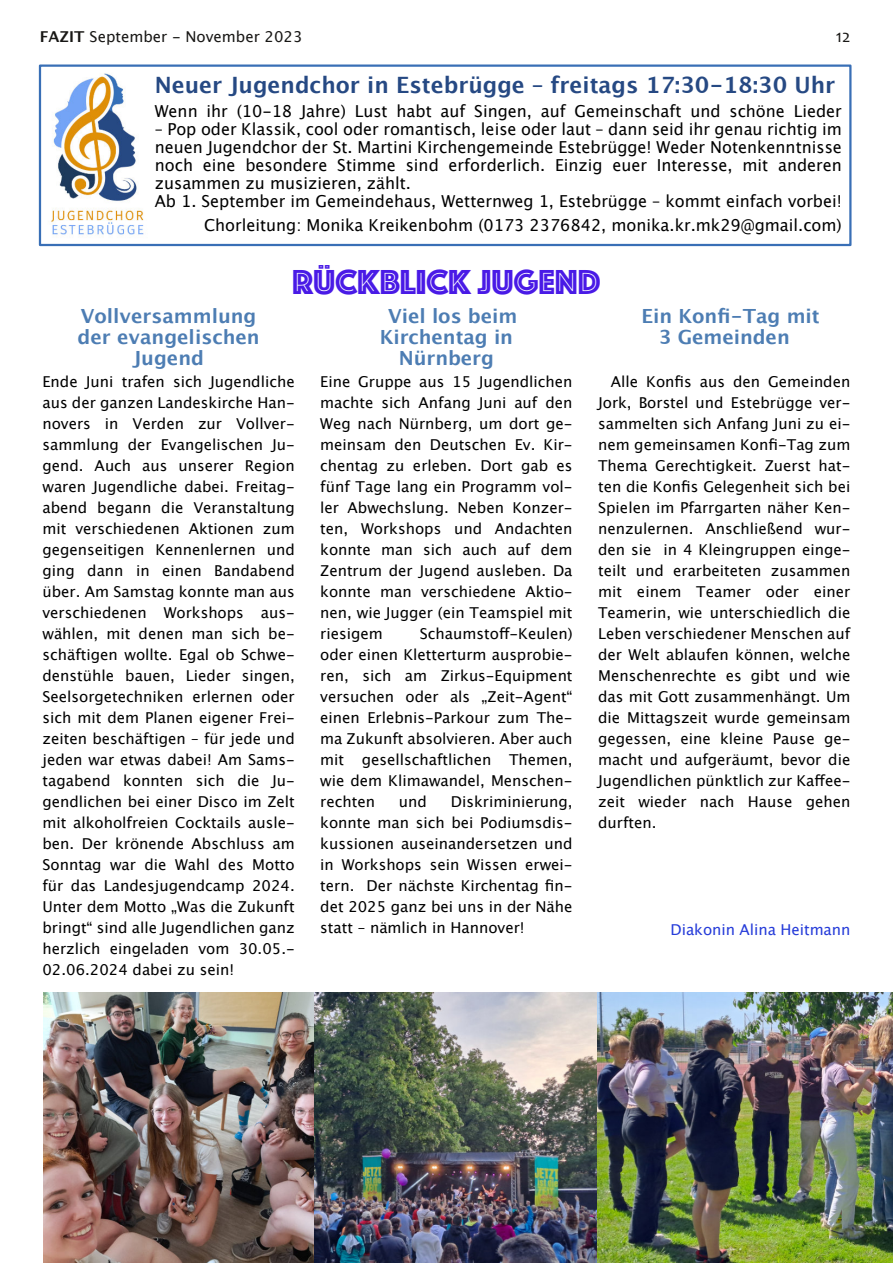
<style>
.page{position:relative;width:893px;height:1263px;background:#fff}
.page>*{position:absolute;margin:0;border:0;box-sizing:border-box;transform-origin:0 0}
.t1{font:36px "Phosphate Inline";letter-spacing:-.005em;color:#491ae6}
.t2{font:700 22.5px "Lucida Grande";color:#264983}
.t3{font:700 19.5px/21px "Lucida Grande";letter-spacing:-.005em;color:#4d7db3;text-align:center}
.t4{font:18px "Candara";color:#181715}
.t5{font:16.5px/18px "Lucida Grande";color:#000}
.t6{font:15px/21px "Lucida Grande";color:#000;text-align:justify}
.t7{font:15px "Lucida Grande";color:#181715}
.t8{font:15px "Lucida Grande";letter-spacing:-.005em;color:#263cd9}
.s1{font-weight:700}
</style>
<div class="page">
<img style="left:38px;top:65px;width:129px;height:182px">
<div style="left:39px;top:64px;width:812px;height:182px;border:2px solid #396fb6"></div>
<img style="left:43px;top:992px;width:271px;height:271px">
<img style="left:314px;top:992px;width:579px;height:271px">
<p class="t7" style="left:40px;top:30px;width:264px"><span class="s1">FAZIT</span> September - November 2023</p>
<p class="t4" style="left:836px;top:29px;width:16px">12</p>
<h2 class="t2" style="left:155px;top:75px;width:682px">Neuer Jugendchor in Estebrügge – freitags 17:30-18:30 Uhr</h2>
<p class="t5" style="left:155px;top:103px;width:689px">Wenn ihr (10-18 Jahre) Lust habt auf Singen, auf Gemeinschaft und schöne Lieder</p>
<p class="t5" style="left:155px;top:121px;width:689px">– Pop oder Klassik, cool oder romantisch, leise oder laut – dann seid ihr genau richtig im neuen Jugendchor der St. Martini Kirchengemeinde Estebrügge! Weder Notenkenntnisse noch eine besondere Stimme sind erforderlich. Einzig euer Interesse, mit anderen zusammen zu musizieren, zählt.<br>Ab 1. September im Gemeindehaus, Wetternweg 1, Estebrügge – kommt einfach vorbei!</p>
<p class="t5" style="left:204px;top:217px;width:639px">Chorleitung: Monika Kreikenbohm (0173 2376842, monika.kr.mk29@gmail.com)</p>
<h1 class="t1" style="left:292px;top:261px;width:310px">RÜCKBLICK JUGEND</h1>
<h3 class="t3" style="left:77px;top:307px;width:184px">Vollversammlung der evangelischen<br>Jugend</h3>
<p class="t6" style="left:42px;top:372px;width:254px">Ende Juni trafen sich Jugendliche aus der ganzen Landeskirche Han&shy;novers in Verden zur Vollver&shy;sammlung der Evangelischen Ju&shy;gend. Auch aus unserer Region waren Jugendliche dabei. Freitag&shy;abend begann die Veranstaltung mit verschiedenen Aktionen zum gegenseitigen Kennenlernen und ging dann in einen Bandabend über. Am Samstag konnte man aus verschiedenen Workshops aus&shy;wählen, mit denen man sich be&shy;schäftigen wollte. Egal ob Schwe&shy;denstühle bauen, Lieder singen, Seelsorgetechniken erlernen oder sich mit dem Planen eigener Frei&shy;zeiten beschäftigen – für jede und jeden war etwas dabei! Am Sams&shy;tagabend konnten sich die Ju&shy;gendlichen bei einer Disco im Zelt mit alkoholfreien Cocktails ausle&shy;ben. Der krönende Abschluss am Sonntag war die Wahl des Motto für das Landesjugendcamp 2024.<br>Unter dem Motto „Was die Zukunft bringt“ sind alle Jugendlichen ganz herzlich eingeladen vom 30.05.- 02.06.2024 dabei zu sein!</p>
<h3 class="t3" style="left:380px;top:307px;width:139px">Viel los beim<br>Kirchentag in<br>Nürnberg</h3>
<p class="t6" style="left:320px;top:372px;width:254px">Eine Gruppe aus 15 Jugendlichen machte sich Anfang Juni auf den Weg nach Nürnberg, um dort ge&shy;meinsam den Deutschen Ev. Kir&shy;chentag zu erleben. Dort gab es fünf Tage lang ein Programm vol&shy;ler Abwechslung. Neben Konzer&shy;ten, Workshops und Andachten konnte man sich auch auf dem Zentrum der Jugend ausleben. Da konnte man verschiedene Aktio&shy;nen, wie Jugger (ein Teamspiel mit riesigem</p>
<p class="t6" style="left:320px;top:624px;width:254px;text-indent:100px">Schaumstoff-Keulen) oder einen Kletterturm ausprobie&shy;ren, sich am Zirkus-Equipment versuchen oder als „Zeit-Agent“ einen Erlebnis-Parkour zum The&shy;ma Zukunft absolvieren. Aber auch mit gesellschaftlichen Themen, wie dem Klimawandel, Menschen&shy;rechten</p>
<p class="t6" style="left:320px;top:792px;width:254px;text-indent:131px">Diskriminierung, konnte man sich bei Podiumsdis&shy;kussionen auseinandersetzen und in Workshops sein Wissen erwei&shy;tern. Der nächste Kirchentag fin&shy;det 2025 ganz bei uns in der Nähe statt – nämlich in Hannover!</p>
<p class="t6" style="left:399px;top:792px;width:30px">und</p>
<h3 class="t3" style="left:659px;top:307px;width:163px;text-align:left;text-indent:-17px">Ein Konfi-Tag mit<br>3 Gemeinden</h3>
<p class="t6" style="left:598px;top:372px;width:254px;text-indent:13px">Alle Konfis aus den Gemeinden Jork, Borstel und Estebrügge ver&shy;sammelten sich Anfang Juni zu ei&shy;nem gemeinsamen Konfi-Tag zum Thema Gerechtigkeit. Zuerst hat&shy;ten die Konfis Gelegenheit sich bei Spielen im Pfarrgarten näher Ken&shy;nenzulernen. Anschließend wur&shy;den sie in 4 Kleingruppen einge&shy;teilt und erarbeiteten zusammen mit einem Teamer oder einer Teamerin, wie unterschiedlich die Leben verschiedener Menschen auf der Welt ablaufen können, welche Menschenrechte es gibt und wie das mit Gott zusammenhängt. Um die Mittagszeit wurde gemeinsam gegessen, eine kleine Pause ge&shy;macht und aufgeräumt, bevor die Jugendlichen pünktlich zur Kaffee&shy;zeit wieder nach Hause gehen durften.</p>
<p class="t8" style="left:671px;top:923px;width:181px">Diakonin Alina Heitmann</p>
</div>
